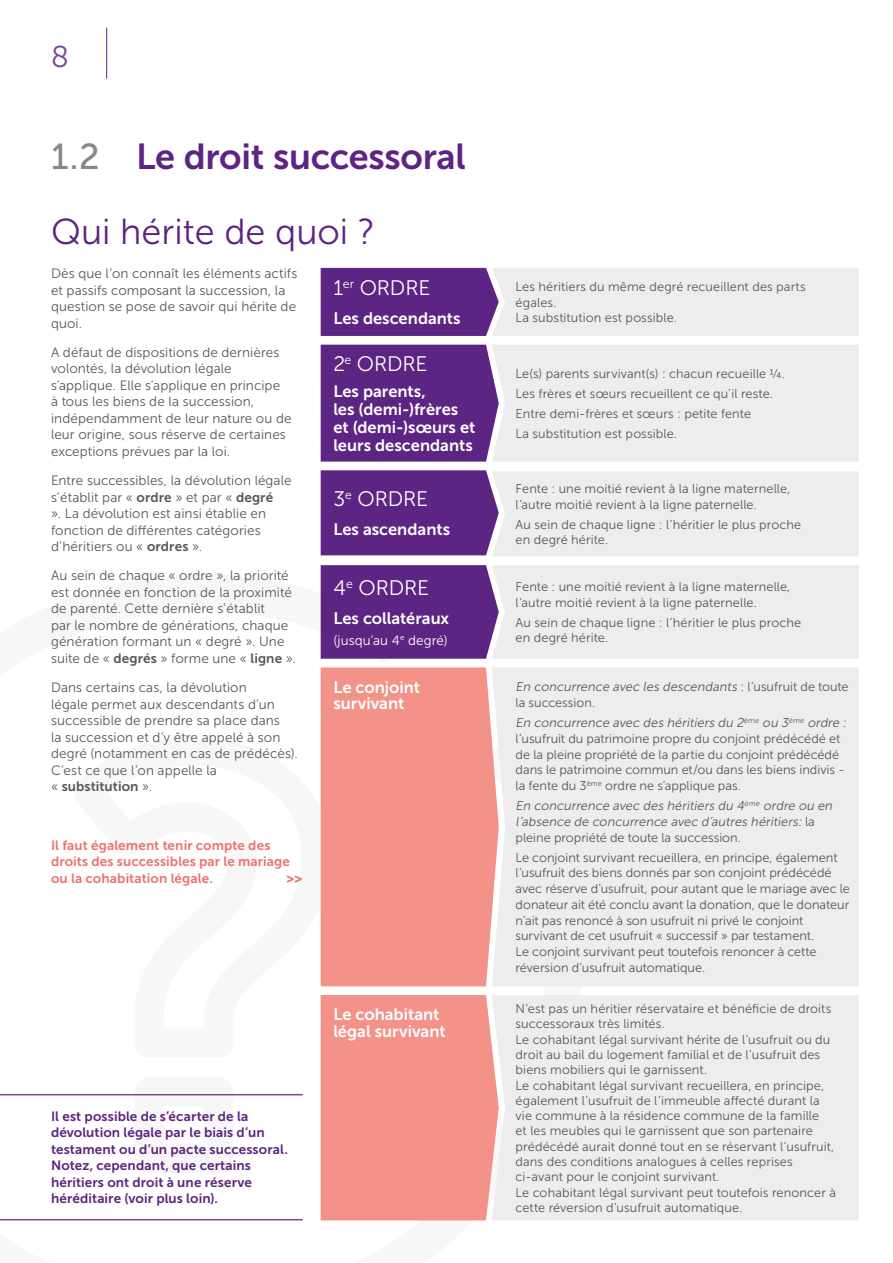
<style>
.page{position:relative;width:893px;height:1263px;background:#fff}
.page>*{position:absolute;margin:0;border:0;box-sizing:border-box;transform-origin:0 0}
.t1{font:36px "Museo Sans 700";letter-spacing:-.005em;color:#5c2483}
.t2{font:36px "Museo Sans 300";color:#5c2483}
.t3{font:30px "Museo Sans Rounded 300";color:#794897}
.t4{font:21px "Museo Sans 300";letter-spacing:-.005em;color:#fff}
.t5{font:16.5px/18px "Museo Sans 700";color:#fff}
.t6{font:13.5px/16.5px "Museo Sans 300";letter-spacing:.005em;color:#575756}
.t7{font:13.5px/16.5px "Museo Sans 700";letter-spacing:.01em;color:#5c2483}
.t8{font:13.5px/16.5px "Museo Sans 700";letter-spacing:.01em;color:#ee726c}
.t9{font:13.5px "Museo Sans 300";letter-spacing:.005em;color:#fff}
.t10{font:13.5px "Museo Sans 700";letter-spacing:.005em;color:#575756}
.t11{font:13.5px "Museo Sans 900";color:#ee726c}
.t12{font:12.75px/15.8px "Museo Sans 300";letter-spacing:.005em;color:#575756}
.t13{font:italic 12.75px/15.8px "Museo Sans 300";color:#575756}
.s1{font-family:"Museo Sans 500";color:#878787}
.s2{font-family:"Museo Sans 700"}
.s3{font-family:"Museo Sans 300"}
.s4{font-style:normal}
.s5{font-style:italic}
</style>
<div class="page">
<svg style="left:0;top:574px;width:581px;height:647px"></svg>
<hr style="left:106px;top:28px;width:1px;height:51px;background:#5c2483">
<svg style="left:321px;top:268px;width:538px;height:68px;background:#bfadcb"></svg>
<svg style="left:321px;top:345px;width:538px;height:117px;background:#bfadcb"></svg>
<svg style="left:321px;top:470px;width:538px;height:86px;background:#bfaecc"></svg>
<svg style="left:321px;top:565px;width:538px;height:94px;background:#bfadcb"></svg>
<div style="left:321px;top:995px;width:171px;height:225px;background:#f29288"></div>
<div style="left:492px;top:995px;width:367px;height:225px;background:#ededed"></div>
<div style="left:321px;top:667px;width:171px;height:319px;background:#f29288"></div>
<div style="left:492px;top:667px;width:367px;height:319px;background:#ededed"></div>
<hr style="left:0;top:1094px;width:303px;height:1px;background:#794897">
<hr style="left:0;top:1219px;width:303px;height:1px;background:#794897">
<h2 class="t3" style="left:51px;top:40px;width:19px">8</h2>
<h1 class="t1" style="left:51px;top:136px;width:416px"><span class="s1">1.2</span> Le droit successoral</h1>
<h1 class="t2" style="left:51px;top:212px;width:326px">Qui hérite de quoi ?</h1>
<p class="t6" style="left:51px;top:265px;width:248px">Dès que l’on connaît les éléments actifs et passifs composant la succession, la question se pose de savoir qui hérite de quoi.</p>
<p class="t6" style="left:51px;top:344px;width:242px">A défaut de dispositions de dernières volontés, la dévolution légale s’applique. Elle s’applique en principe<br>à tous les biens de la succession, indépendamment de leur nature ou de leur origine, sous réserve de certaines exceptions prévues par la loi.</p>
<p class="t6" style="left:51px;top:472px;width:242px">Entre successibles, la dévolution légale s’établit par « <span class="s2">ordre</span> » et par « <span class="s2">degré<br></span>». La dévolution est ainsi établie en fonction de différentes catégories d’héritiers ou « <span class="s2">ordres</span> ».</p>
<p class="t6" style="left:51px;top:567px;width:246px">Au sein de chaque « ordre », la priorité est donnée en fonction de la proximité de parenté. Cette dernière s’établit<br>par le nombre de générations, chaque génération formant un « degré ». Une suite de « <span class="s2">degrés</span> » forme une « <span class="s2">ligne</span> ».</p>
<p class="t6" style="left:51px;top:679px;width:248px">Dans certains cas, la dévolution<br>légale permet aux descendants d’un successible de prendre sa place dans<br>la succession et d’y être appelé à son degré (notamment en cas de prédécès).<br>C’est ce que l’on appelle la</p>
<p class="t10" style="left:51px;top:779px;width:103px"><span class="s3">«</span> substitution <span class="s3">».</span></p>
<p class="t8" style="left:51px;top:837px;width:241px">Il faut également tenir compte des droits des successibles par le mariage ou la cohabitation légale.</p>
<p class="t11" style="left:286px;top:870px;width:18px">&gt;&gt;</p>
<p class="t7" style="left:51px;top:1108px;width:238px">Il est possible de s’écarter de la dévolution légale par le biais d’un testament ou d’un pacte successoral.<br>Notez, cependant, que certains héritiers ont droit à une réserve héréditaire (voir plus loin).</p>
<h3 class="t4" style="left:333px;top:277px;width:98px">1<sup>er</sup> ORDRE</h3>
<p class="t5" style="left:333px;top:310px;width:129px">Les descendants</p>
<h3 class="t4" style="left:333px;top:352px;width:96px">2<sup>e</sup> ORDRE</h3>
<p class="t5" style="left:333px;top:383px;width:143px">Les parents,<br>les (demi-)frères et (demi-)sœurs et leurs descendants</p>
<h3 class="t4" style="left:333px;top:487px;width:96px">3<sup>e</sup> ORDRE</h3>
<p class="t5" style="left:333px;top:521px;width:118px">Les ascendants</p>
<h3 class="t4" style="left:333px;top:576px;width:97px">4<sup>e</sup> ORDRE</h3>
<p class="t5" style="left:333px;top:609px;width:117px">Les collatéraux</p>
<p class="t9" style="left:333px;top:633px;width:116px">(jusqu’au 4<sup>e</sup> degré)</p>
<p class="t12" style="left:516px;top:279px;width:292px">Les héritiers du même degré recueillent des parts égales.<br>La substitution est possible.</p>
<p class="t12" style="left:516px;top:364px;width:271px;line-height:20px">Le(s) parents survivant(s) : chacun recueille ¼.<br>Les frères et sœurs recueillent ce qu’il reste.<br>Entre demi-frères et sœurs : petite fente<br>La substitution est possible.</p>
<p class="t12" style="left:516px;top:481px;width:276px">Fente : une moitié revient à la ligne maternelle, l’autre moitié revient à la ligne paternelle.</p>
<p class="t12" style="left:516px;top:516px;width:287px">Au sein de chaque ligne : l’héritier le plus proche en degré hérite.</p>
<p class="t12" style="left:516px;top:579px;width:276px">Fente : une moitié revient à la ligne maternelle, l’autre moitié revient à la ligne paternelle.</p>
<p class="t12" style="left:516px;top:614px;width:287px">Au sein de chaque ligne : l’héritier le plus proche en degré hérite.</p>
<p class="t5" style="left:333px;top:679px;width:88px;line-height:16.5px">Le conjoint survivant</p>
<p class="t13" style="left:516px;top:679px;width:334px">En concurrence avec les descendants <span class="s4">: l ’ u s u f r u i t d e to u te la succession.</span></p>
<p class="t12" style="left:516px;top:715px;width:335px"><span class="s5">En concurrence avec des héritiers du 2</span><sup>ème</sup> <span class="s5">ou 3</span><sup>ème</sup> <span class="s5">ordre : </span>l’usufruit du patrimoine propre du conjoint prédécédé et de la pleine propriété de la partie du conjoint prédécédé dans le patrimoine commun et/ou dans les biens indivis - la fente du 3<sup>ème</sup> ordre ne s’applique pas.</p>
<p class="t13" style="left:516px;top:798px;width:320px">En concurrence avec des héritiers du 4<sup>ème</sup> ordre ou en l’absence de concurrence avec d’autres héritiers: <span class="s4">l a pleine propriété de toute la succession.</span></p>
<p class="t12" style="left:516px;top:849px;width:336px">Le conjoint survivant recueillera, en principe, également l’usufruit des biens donnés par son conjoint prédécédé avec réserve d’usufruit, pour autant que le mariage avec le donateur ait été conclu avant la donation, que le donateur n’ait pas renoncé à son usufruit ni privé le conjoint survivant de cet usufruit « successif » par testament.<br>Le conjoint survivant peut toutefois renoncer à cette réversion d’usufruit automatique.</p>
<p class="t5" style="left:333px;top:1006px;width:114px;line-height:16.5px">Le cohabitant légal survivant</p>
<p class="t12" style="left:516px;top:1001px;width:322px;line-height:15.3px">N’est pas un héritier réservataire et bénéficie de droits successoraux très limités.<br>Le cohabitant légal survivant hérite de l’usufruit ou du droit au bail du logement familial et de l’usufruit des biens mobiliers qui le garnissent.<br>Le cohabitant légal survivant recueillera, en principe, également l’usufruit de l’immeuble affecté durant la vie commune à la résidence commune de la famille<br>et les meubles qui le garnissent que son partenaire prédécédé aurait donné tout en se réservant l’usufruit, dans des conditions analogues à celles reprises ci-avant pour le conjoint survivant.<br>Le cohabitant légal survivant peut toutefois renoncer à cette réversion d’usufruit automatique.</p>
</div>
